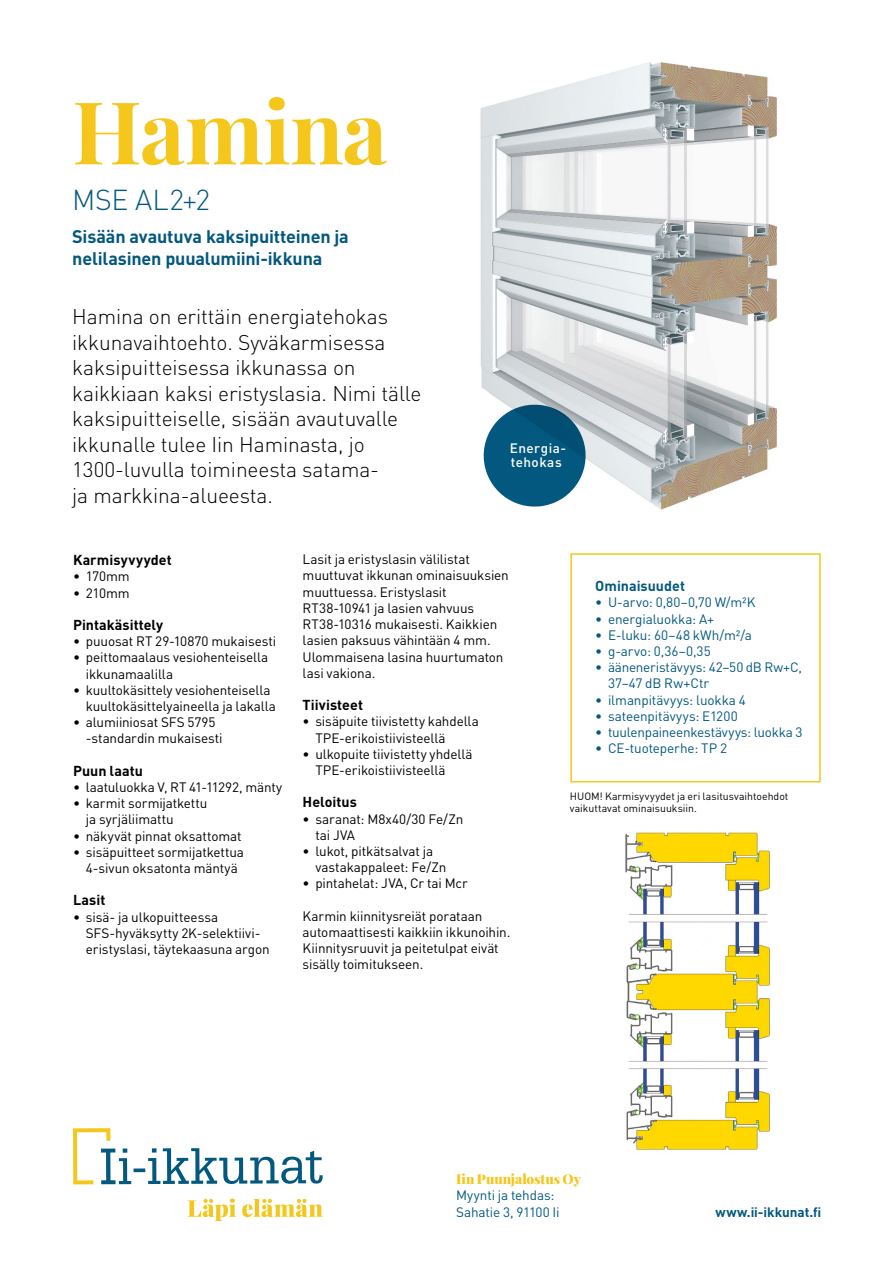
<style>
.page{position:relative;width:893px;height:1263px;background:#fff}
.page>*{position:absolute;margin:0;border:0;box-sizing:border-box;transform-origin:0 0}
.t1{font:700 87px "Playfair Display";letter-spacing:-.005em;color:#f5c61c}
.t2{font:300 28.5px "DIN";color:#03587f}
.t3{font:300 21px/25.5px "DIN";letter-spacing:-.005em;color:#000}
.t4{font:700 18px/21.6px "DIN";letter-spacing:-.01em;color:#03587f}
.t5{font:700 14.25px "DIN";color:#000}
.t6{font:700 14.25px "DIN";color:#03587f}
.t7{font:13.5px/16.2px "DIN";letter-spacing:-.01em;color:#000}
.t8{font:13.5px/16.5px "DIN";letter-spacing:-.01em;color:#03587f}
.t9{font:900 13.5px "Playfair Display";color:#f5c61c}
.t10{font:700 13.5px "DIN";letter-spacing:-.005em;color:#03587f}
.t11{font:500 13.5px/14.9px "DIN";letter-spacing:.035em;color:#fff}
.t12{font:10.5px/12.6px "DIN";color:#000}
</style>
<div class="page">
<svg style="left:134px;top:1168px;width:11px;height:4px"></svg>
<svg style="left:148px;top:1148px;width:175px;height:36px"></svg>
<svg style="left:73px;top:1128px;width:58px;height:56px"></svg>
<svg style="left:188px;top:1199px;width:48px;height:22px"></svg>
<svg style="left:242px;top:1199px;width:81px;height:18px"></svg>
<img style="left:480px;top:62px;width:298px;height:448px">
<img style="left:625px;top:832px;width:145px;height:318px">
<div style="left:570px;top:553px;width:251px;height:229px;border:2px solid #f5c61c"></div>
<svg style="left:481px;top:402px;width:108px;height:108px"></svg>
<h1 class="t1" style="left:72px;top:63px;width:316px">Hamina</h1>
<h2 class="t2" style="left:72px;top:182px;width:139px">MSE AL2+2</h2>
<h3 class="t4" style="left:72px;top:225px;width:278px">Sisään avautuva kaksipuitteinen ja nelilasinen puualumiini-ikkuna</h3>
<p class="t3" style="left:72px;top:303px;width:351px">Hamina on erittäin energiatehokas ikkunavaihtoehto. Syväkarmisessa kaksipuitteisessa ikkunassa on kaikkiaan kaksi eristyslasia. Nimi tälle kaksipuitteiselle, sisään avautuvalle ikkunalle tulee Iin Haminasta, jo 1300-luvulla toimineesta satama-<br>ja markkina-alueesta.</p>
<p class="t11" style="left:510px;top:440px;width:58px">Energia&shy;tehokas</p>
<p class="t5" style="left:73px;top:551px;width:100px">Karmisyvyydet</p>
<p class="t7" style="left:73px;top:568px;width:58px">• 170mm</p>
<p class="t7" style="left:73px;top:584px;width:58px">• 210mm</p>
<p class="t5" style="left:73px;top:615px;width:92px">Pintakäsittely</p>
<p class="t7" style="left:73px;top:633px;width:205px">• puuosat RT 29-10870 mukaisesti</p>
<p class="t7" style="left:86px;top:649px;width:184px;text-indent:-13px">• peittomaalaus vesiohenteisella ikkunamaalilla</p>
<p class="t7" style="left:86px;top:681px;width:192px;text-indent:-13px">• kuultokäsittely vesiohenteisella kuultokäsittelyaineella ja lakalla</p>
<p class="t7" style="left:86px;top:714px;width:138px;text-indent:-13px">• alumiiniosat SFS 5795 -standardin mukaisesti</p>
<p class="t5" style="left:73px;top:761px;width:71px">Puun laatu</p>
<p class="t7" style="left:73px;top:779px;width:211px">• laatuluokka V, RT 41-11292, mänty</p>
<p class="t7" style="left:86px;top:795px;width:123px;text-indent:-13px">• karmit sormijatkettu ja syrjäliimattu</p>
<p class="t7" style="left:73px;top:827px;width:170px">• näkyvät pinnat oksattomat</p>
<p class="t7" style="left:73px;top:843px;width:172px;text-align:center">• sisäpuitteet sormijatkettua<br>4-sivun oksatonta mäntyä</p>
<p class="t5" style="left:73px;top:891px;width:34px">Lasit</p>
<p class="t7" style="left:86px;top:908px;width:185px;text-indent:-13px">• sisä- ja ulkopuitteessa<br>SFS-hyväksytty 2K-selektiivi&shy;eristyslasi, täytekaasuna argon</p>
<p class="t7" style="left:303px;top:551px;width:208px">Lasit ja eristyslasin välilistat muuttuvat ikkunan ominaisuuksien muuttuessa. Eristyslasit<br>RT38-10941 ja lasien vahvuus<br>RT38-10316 mukaisesti. Kaikkien lasien paksuus vähintään 4 mm.<br>Ulommaisena lasina huurtumaton lasi vakiona.</p>
<p class="t5" style="left:303px;top:696px;width:62px">Tiivisteet</p>
<p class="t7" style="left:315px;top:713px;width:165px;text-indent:-13px">• sisäpuite tiivistetty kahdella<br>TPE-erikoistiivisteellä</p>
<p class="t7" style="left:315px;top:745px;width:159px;text-indent:-13px">• ulkopuite tiivistetty yhdellä<br>TPE-erikoistiivisteellä</p>
<p class="t5" style="left:303px;top:793px;width:56px">Heloitus</p>
<p class="t7" style="left:315px;top:810px;width:149px;text-indent:-13px">• saranat: M8x40/30 Fe/Zn tai JVA</p>
<p class="t7" style="left:315px;top:843px;width:133px;text-indent:-13px">• lukot, pitkätsalvat ja vastakappaleet: Fe/Zn</p>
<p class="t7" style="left:303px;top:875px;width:167px">• pintahelat: JVA, Cr tai Mcr</p>
<p class="t7" style="left:303px;top:907px;width:209px">Karmin kiinnitysreiät porataan automaattisesti kaikkiin ikkunoihin.<br>Kiinnitysruuvit ja peitetulpat eivät sisälly toimitukseen.</p>
<p class="t6" style="left:595px;top:577px;width:91px">Ominaisuudet</p>
<p class="t8" style="left:595px;top:594px;width:162px">• U-arvo: 0,80–0,70 W/m²K</p>
<p class="t8" style="left:595px;top:610px;width:120px">• energialuokka: A+</p>
<p class="t8" style="left:595px;top:626px;width:158px">• E-luku: 60–48 kWh/m²/a</p>
<p class="t8" style="left:595px;top:643px;width:117px">• g-arvo: 0,36–0,35</p>
<p class="t8" style="left:608px;top:659px;width:196px;text-indent:-13px">• ääneneristävyys: 42–50 dB Rw+C,<br>37–47 dB Rw+Ctr</p>
<p class="t8" style="left:595px;top:691px;width:152px">• ilmanpitävyys: luokka 4</p>
<p class="t8" style="left:595px;top:707px;width:144px">• sateenpitävyys: E1200</p>
<p class="t8" style="left:595px;top:724px;width:209px">• tuulenpaineenkestävyys: luokka 3</p>
<p class="t8" style="left:595px;top:740px;width:133px">• CE-tuoteperhe: TP 2</p>
<p class="t12" style="left:570px;top:789px;width:220px">HUOM! Karmisyvyydet ja eri lasitusvaihtoehdot vaikuttavat ominaisuuksiin.</p>
<p class="t9" style="left:456px;top:1168px;width:126px">Iin Puunjalostus Oy</p>
<p class="t8" style="left:456px;top:1187px;width:105px">Myynti ja tehdas:<br>Sahatie 3, 91100 Ii</p>
<p class="t10" style="left:716px;top:1204px;width:107px">www.ii-ikkunat.fi</p>
</div>
